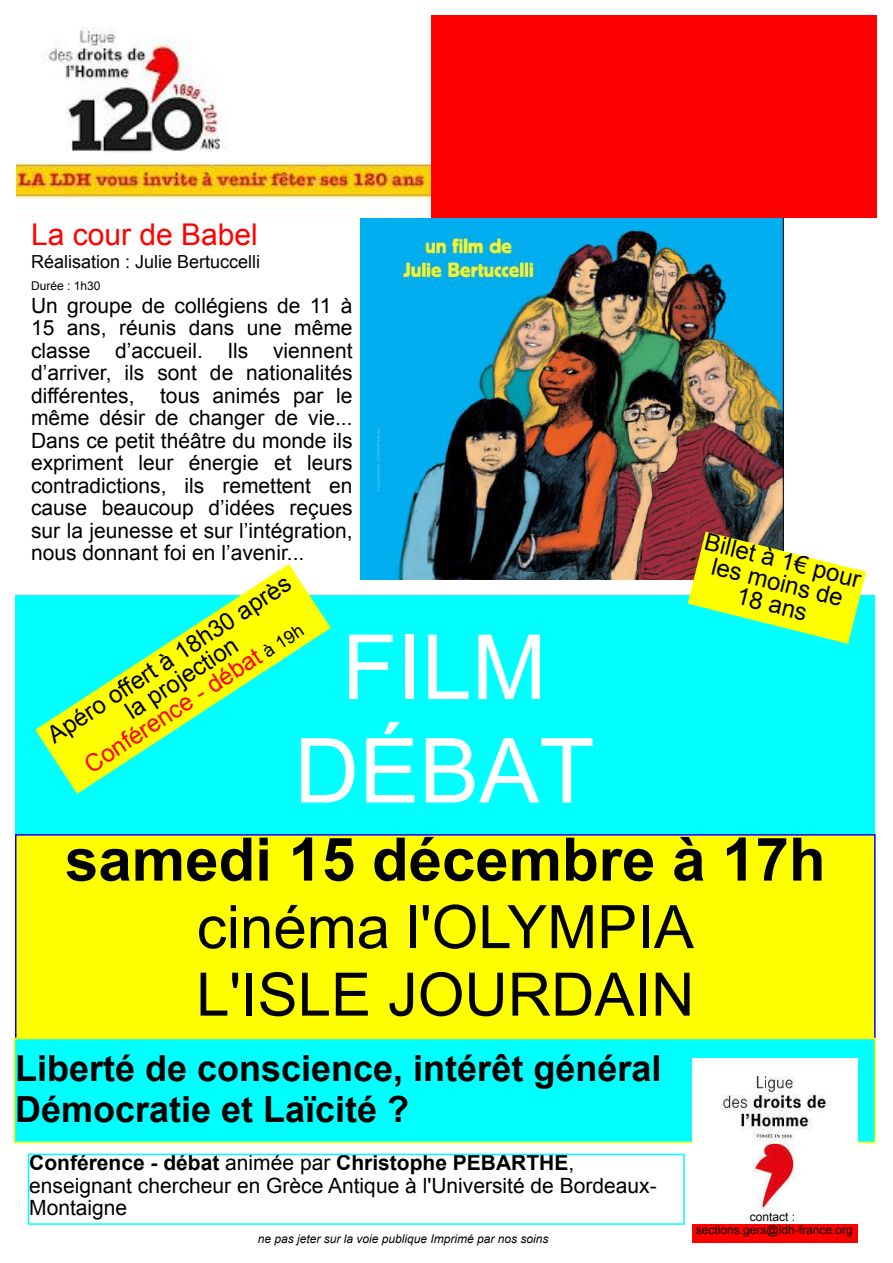
<style>
.page{position:relative;width:893px;height:1263px;background:#fff}
.page>*{position:absolute;margin:0;border:0;box-sizing:border-box;transform-origin:0 0}
.t1{font:90px/103.5px "Arial";color:#fff;text-align:center}
.t2{font:60px/67.5px "Arial";color:#000}
.t3{font:700 60px "Arial";color:#000}
.t4{font:700 36px/41.4px "Arial";color:#000}
.t5{font:30px "Arial";color:#f00}
.t6{font:24px/22.5px "Arial";color:#000;text-align:center}
.t7{font:21px/22.5px "Arial";color:#000}
.t8{font:18px "Arial";color:#000}
.t9{font:12px/13.8px "Arial";color:#000;text-align:center}
.t10{font:italic 12px "Arial";color:#000}
.s1{color:#f00}
.s2{font-size:18px}
.s3{font-weight:700}
</style>
<div class="page">
<div style="left:16px;top:835px;width:859px;height:230px;background:#ff0"></div>
<div style="left:28px;top:1154px;width:657px;height:71px;border:2px solid #0ff"></div>
<div style="left:14px;top:1038px;width:861px;height:104px;background:#0ff"></div>
<div style="left:14px;top:1038px;width:862px;height:105px;border:2px solid #ff0"></div>
<img style="left:361px;top:218px;width:423px;height:362px">
<div style="left:17px;top:15px;width:860px;height:203px;background:#f00"></div>
<img style="left:17px;top:15px;width:414px;height:203px">
<div style="left:692px;top:1058px;width:166px;height:184px;background:#f00"></div>
<img style="left:692px;top:1058px;width:166px;height:166px">
<div style="left:15px;top:596px;width:860px;height:238px;background:#0ff"></div>
<svg style="left:688px;top:532px;width:178px;height:112px"></svg>
<svg style="left:35px;top:564px;width:296px;height:230px"></svg>
<h3 class="t5" style="left:31px;top:218px;width:228px">La cour de Babel</h3>
<p class="t8" style="left:31px;top:251px;width:231px">Réalisation : Julie Bertuccelli</p>
<p class="t9" style="left:31px;top:279px;width:71px">Durée : 1h30</p>
<p class="t7" style="left:31px;top:294px;width:323px;text-align:justify">Un groupe de collégiens de 11 à 15 ans, réunis dans une même classe d’accueil. Ils viennent d’arriver, ils sont de nationalités différentes, tous animés par le même désir de changer de vie...<br>Dans ce petit théâtre du monde ils expriment leur énergie et leurs contradictions, ils remettent en cause beaucoup d’idées reçues sur la jeunesse et sur l’intégration, nous donnant foi en l’avenir...</p>
<p class="t6" style="left:44px;top:727px;width:287px;rotate:-33deg">Apéro offert à 18h30 après la projection<br><span class="s1">Conférence - débat</span> <span class="s2">à 19h</span></p>
<h1 class="t1" style="left:294px;top:616px;width:301px">FILM<br>DÉBAT</h1>
<p class="t6" style="left:708px;top:530px;width:162px;rotate:14deg">Billet à 1€ pour les moins de<br>18 ans</p>
<h2 class="t3" style="left:65px;top:826px;width:762px">samedi 15 décembre à 17h</h2>
<h2 class="t2" style="left:196px;top:893px;width:500px">cinéma l'OLYMPIA<br>L'ISLE JOURDAIN</h2>
<h3 class="t4" style="left:15px;top:1047px;width:648px">Liberté de conscience, intérêt général<br>Démocratie et Laïcité ?</h3>
<p class="t7" style="left:29px;top:1152px;width:629px"><span class="s3">Conférence - débat</span> animée par <span class="s3">Christophe PEBARTHE</span>, enseignant chercheur en Grèce Antique à l'Université de Bordeaux-<br>Montaigne</p>
<p class="t10" style="left:258px;top:1232px;width:292px">ne pas jeter sur la voie publique Imprimé par nos soins</p>
<p class="t9" style="left:696px;top:1209px;width:158px">contact : sections.gers@ldh-france.org</p>
</div>
